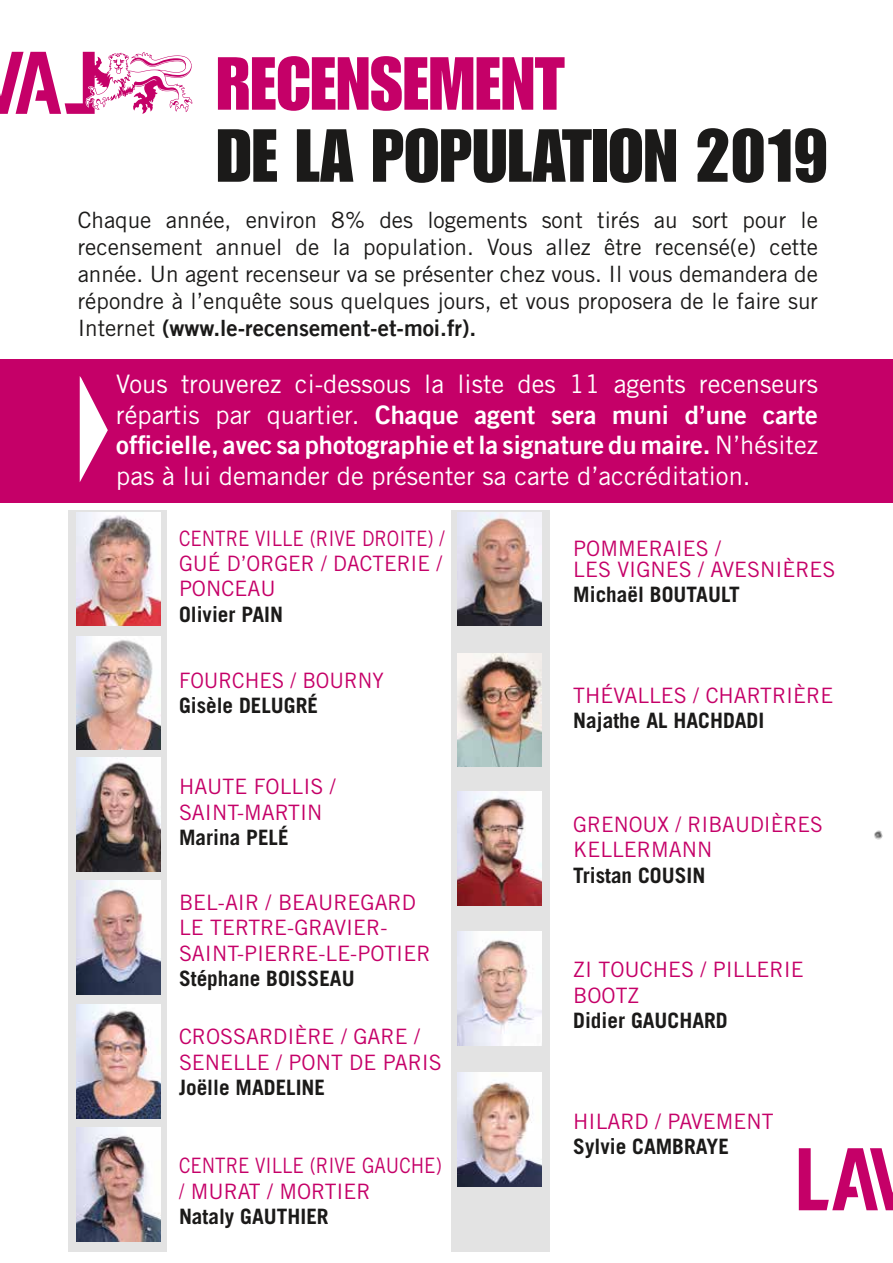
<style>
.page{position:relative;width:893px;height:1263px;background:#fff}
.page>*{position:absolute;margin:0;border:0;box-sizing:border-box;transform-origin:0 0}
.t1{font:73.5px "Impact";color:#1b1a19}
.t2{font:73.5px "Impact";color:#c50068}
.t3{font:25.5px/30.6px "Trade Gothic Bold Two";color:#fff}
.t4{font:25.5px "Trade Gothic";color:#fff}
.t5{font:22.5px/27px "Trade Gothic";color:#1b1a19;text-align:justify}
.t6{font:22.5px "Trade Gothic Bold Two";color:#1b1a19}
.t7{font:21.15px/25.5px "Trade Gothic";color:#c50068}
.t8{font:700 21.15px "Trade Gothic";color:#1b1a19}
.t9{font:21.15px/25.5px "Trade Gothic";color:#c50068;text-align:justify;scale:.88 1}
.t10{font:21.15px "Trade Gothic";color:#c50068;scale:.96 1}
.s1{font-family:"Trade Gothic"}
</style>
<div class="page">
<div style="left:451px;top:510px;width:99px;height:741px;background:#e3e3e3"></div>
<div style="left:68px;top:510px;width:99px;height:741px;background:#e3e3e3"></div>
<div style="left:0;top:359px;width:893px;height:144px;background:#c50068"></div>
<svg style="left:0;top:52px;width:192px;height:62px"></svg>
<svg style="left:799px;top:1148px;width:94px;height:62px"></svg>
<img style="left:77px;top:512px;width:83px;height:113px">
<img style="left:77px;top:636px;width:83px;height:113px">
<img style="left:77px;top:758px;width:83px;height:113px">
<img style="left:77px;top:881px;width:83px;height:113px">
<img style="left:77px;top:1005px;width:83px;height:113px">
<svg style="left:80px;top:376px;width:28px;height:106px"></svg>
<img style="left:77px;top:1128px;width:83px;height:113px">
<img style="left:458px;top:512px;width:84px;height:113px">
<img style="left:458px;top:653px;width:84px;height:113px">
<img style="left:458px;top:792px;width:84px;height:113px">
<img style="left:458px;top:932px;width:84px;height:113px">
<img style="left:458px;top:1073px;width:84px;height:113px">
<svg style="left:874px;top:830px;width:9px;height:10px"></svg>
<h1 class="t2" style="left:216px;top:41px;width:350px">RECENSEMENT</h1>
<h1 class="t1" style="left:216px;top:113px;width:613px">DE LA POPULATION 2019</h1>
<p class="t5" style="left:78px;top:206px;width:742px">Chaque année, environ 8% des logements sont tirés au sort pour le recensement annuel de la population. Vous allez être recensé(e) cette année. Un agent recenseur va se présenter chez vous. Il vous demandera de répondre à l’enquête sous quelques jours, et vous proposera de le faire sur</p>
<p class="t6" style="left:78px;top:318px;width:400px"><span class="s1">Internet</span> (www.le-recensement-et-moi.fr).</p>
<p class="t4" style="left:116px;top:369px;width:703px">Vous trouverez ci-dessous la liste des 11 agents recenseurs</p>
<p class="t3" style="left:116px;top:401px;width:703px"><span class="s1">répartis par quartier.</span> Chaque agent sera muni d’une carte officielle, avec sa photographie et la signature du maire. <span class="s1">N’hésitez</span></p>
<p class="t4" style="left:116px;top:460px;width:636px">pas à lui demander de présenter sa carte d’accréditation.</p>
<p class="t9" style="left:179px;top:525px;width:303px">CENTRE VILLE (RIVE DROITE) / GUÉ D’ORGER / DACTERIE / PONCEAU</p>
<p class="t8" style="left:179px;top:601px;width:106px">Olivier PAIN</p>
<p class="t10" style="left:179px;top:667px;width:215px">FOURCHES / BOURNY</p>
<p class="t8" style="left:179px;top:693px;width:141px">Gisèle DELUGRÉ</p>
<p class="t7" style="left:179px;top:774px;width:158px">HAUTE FOLLIS /<br>SAINT-MARTIN</p>
<p class="t8" style="left:179px;top:824px;width:111px">Marina PELÉ</p>
<p class="t7" style="left:179px;top:889px;width:253px">BEL-AIR / BEAUREGARD<br>LE TERTRE-GRAVIER-<br>SAINT-PIERRE-LE-POTIER</p>
<p class="t8" style="left:179px;top:965px;width:177px">Stéphane BOISSEAU</p>
<p class="t7" style="left:179px;top:1024px;width:264px">CROSSARDIÈRE / GARE /<br>SENELLE / PONT DE PARIS</p>
<p class="t8" style="left:179px;top:1075px;width:148px">Joëlle MADELINE</p>
<p class="t9" style="left:179px;top:1153px;width:300px">CENTRE VILLE (RIVE GAUCHE) / MURAT / MORTIER</p>
<p class="t8" style="left:179px;top:1204px;width:151px">Nataly GAUTHIER</p>
<p class="t7" style="left:573px;top:538px;width:264px;line-height:21px">POMMERAIES /<br>LES VIGNES / AVESNIÈRES</p>
<p class="t8" style="left:573px;top:582px;width:168px">Michaël BOUTAULT</p>
<p class="t7" style="left:573px;top:682px;width:262px">THÉVALLES / CHARTRIÈRE</p>
<p class="t8" style="left:573px;top:708px;width:192px">Najathe AL HACHDADI</p>
<p class="t7" style="left:573px;top:811px;width:251px">GRENOUX / RIBAUDIÈRES<br>KELLERMANN</p>
<p class="t8" style="left:573px;top:862px;width:134px">Tristan COUSIN</p>
<p class="t7" style="left:573px;top:957px;width:232px">ZI TOUCHES / PILLERIE<br>BOOTZ</p>
<p class="t8" style="left:573px;top:1007px;width:156px">Didier GAUCHARD</p>
<p class="t7" style="left:573px;top:1108px;width:202px">HILARD / PAVEMENT</p>
<p class="t8" style="left:573px;top:1133px;width:157px">Sylvie CAMBRAYE</p>
</div>
